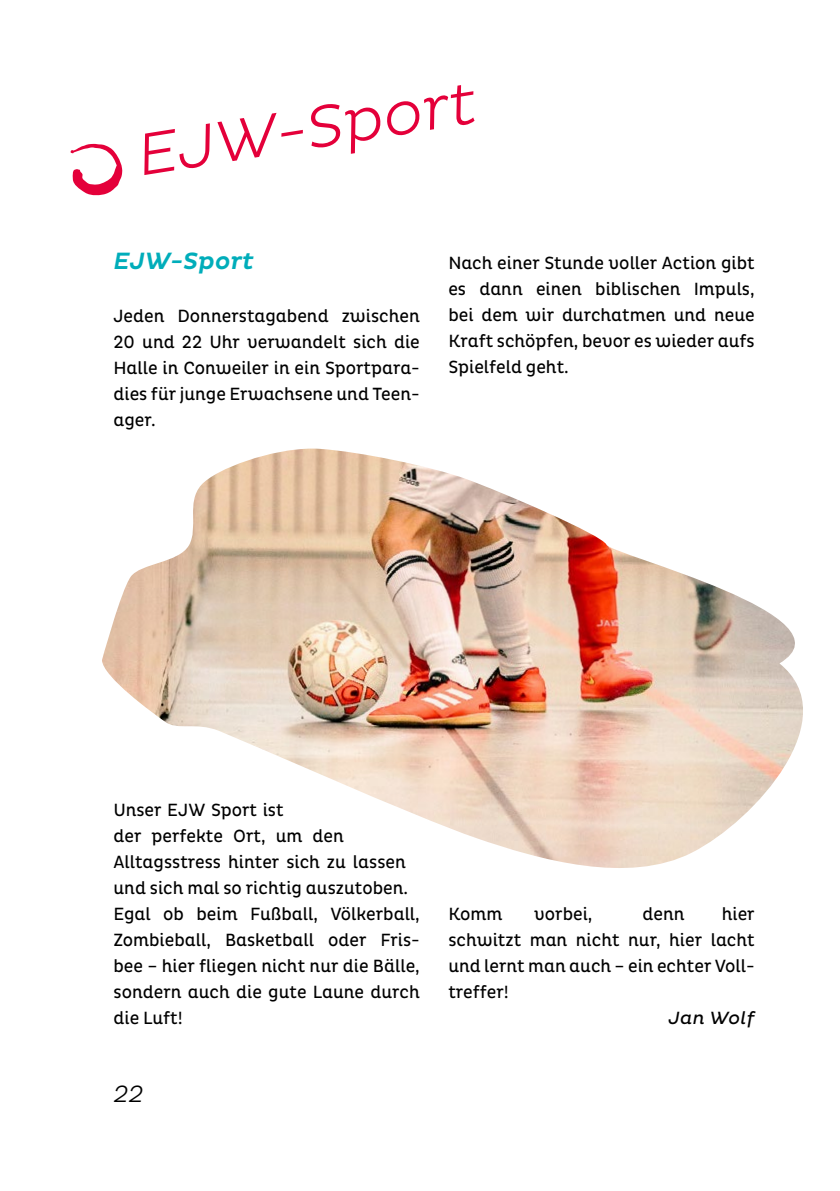
<style>
.page{position:relative;width:840px;height:1191px;background:#fff}
.page>*{position:absolute;margin:0;border:0;box-sizing:border-box;transform-origin:0 0}
.t1{font:italic 300 60px "Pluto";color:#e4003a}
.t2{font:italic 500 24px "Pluto";color:#00adba}
.t3{font:italic 300 24px "Pluto";color:#000}
.t4{font:18px/26px "Pluto Cond";color:#000;text-align:justify}
.t5{font:italic 18px "Pluto";letter-spacing:.015em;color:#000}
</style>
<div class="page">
<svg style="left:70px;top:144px;width:52px;height:52px"></svg>
<img style="left:102px;top:448px;width:701px;height:420px">
<h1 class="t1" style="left:132px;top:122px;width:344px;rotate:-9deg">EJW-Sport</h1>
<h2 class="t2" style="left:113px;top:248px;width:142px">EJW-Sport</h2>
<p class="t4" style="left:113px;top:303px;width:308px">Jeden Donnerstagabend zwischen 20 und 22 Uhr verwandelt sich die Halle in Conweiler in ein Sportpara&shy;dies für junge Erwachsene und Teen&shy;ager.</p>
<p class="t4" style="left:448px;top:250px;width:308px">Nach einer Stunde voller Action gibt es dann einen biblischen Impuls, bei dem wir durchatmen und neue Kraft schöpfen, bevor es wieder aufs Spielfeld geht.</p>
<p class="t4" style="left:113px;top:797px;width:308px;text-align:left">Unser EJW Sport ist<br>der perfekte Ort, um den<br>Alltagsstress hinter sich zu lassen und sich mal so richtig auszutoben.<br>Egal ob beim Fußball, Völkerball,<br>Zombieball, Basketball oder Fris&shy;bee – hier fliegen nicht nur die Bälle, sondern auch die gute Laune durch die Luft!</p>
<h2 class="t3" style="left:113px;top:1080px;width:32px">22</h2>
<p class="t4" style="left:448px;top:900px;width:308px;text-indent:273px">hier schwitzt man nicht nur, hier lacht und lernt man auch – ein echter Voll&shy;treffer!</p>
<p class="t5" style="left:668px;top:1007px;width:88px">Jan Wolf</p>
<p class="t4" style="left:448px;top:900px;width:56px">Komm</p>
<p class="t4" style="left:534px;top:900px;width:60px">vorbei,</p>
<p class="t4" style="left:642px;top:900px;width:44px">denn</p>
</div>
